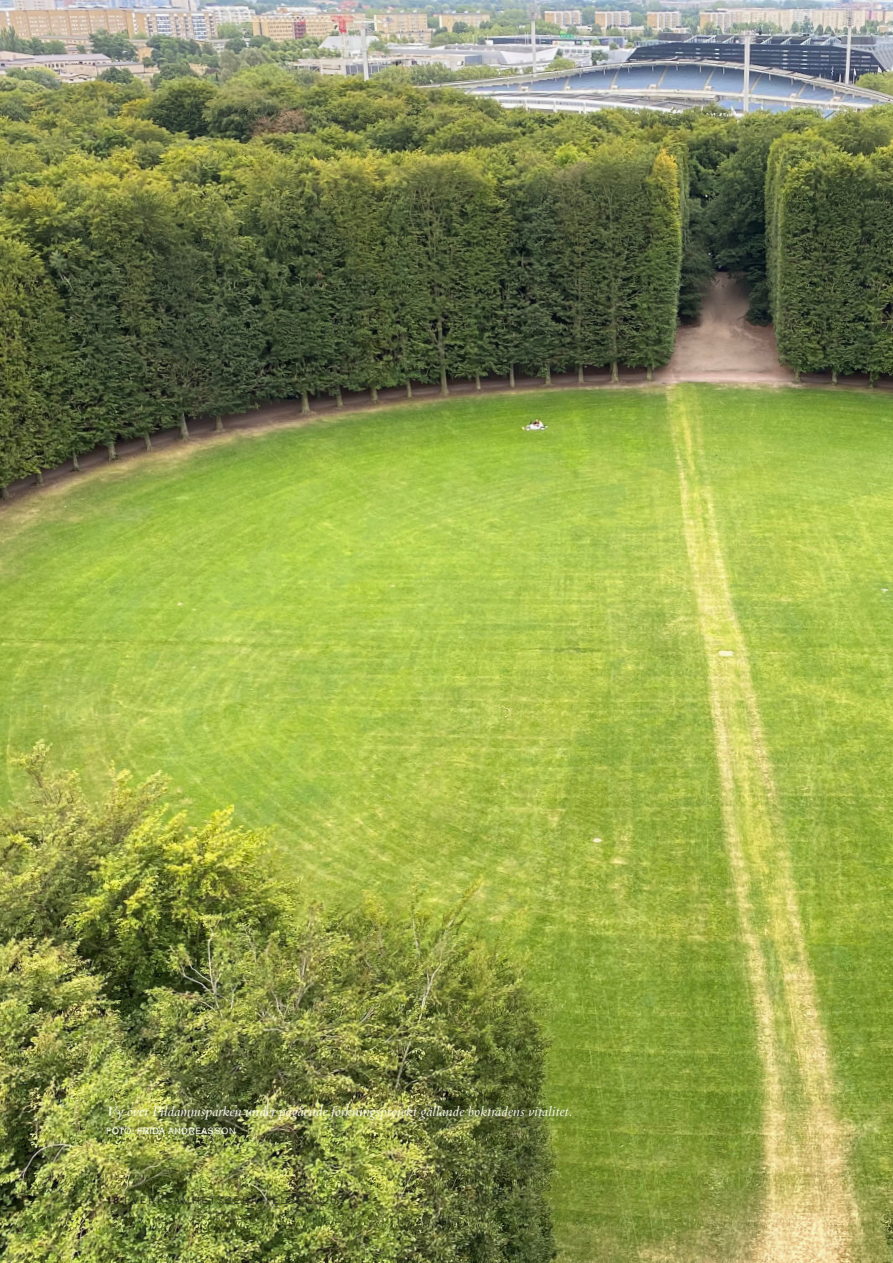
<style>
.page{position:relative;width:893px;height:1263px;background:#fff}
.page>*{position:absolute;margin:0;border:0;box-sizing:border-box;transform-origin:0 0}
.Bildtext_P{font:italic 15px "Bembo Std";letter-spacing:.005em;color:#fff}
.t1{font:300 10.5px "Akzidenz Grotesk Std";letter-spacing:.15em;color:#231f20}
.Bildtext_P-2{font:9px "Akzidenz Grotesk Std";letter-spacing:.08em;color:#fff}
.s1{font-weight:500}
</style>
<div class="page">
<img style="left:0;top:0;width:893px;height:1263px">
<p class="Bildtext_P" style="left:106px;top:1103px;width:468px">Vy över Pildammsparken under pågående forkningsprojekt gällande bokträdens vitalitet.</p>
<p class="Bildtext_P-2" style="left:106px;top:1126px;width:131px">FOTO: FRIDA ANDREASSON</p>
<p class="t1" style="left:106px;top:1194px;width:232px"><span class="s1">18</span> | VERKSAMHETSBERÄTTELSE 2020</p>
</div>
